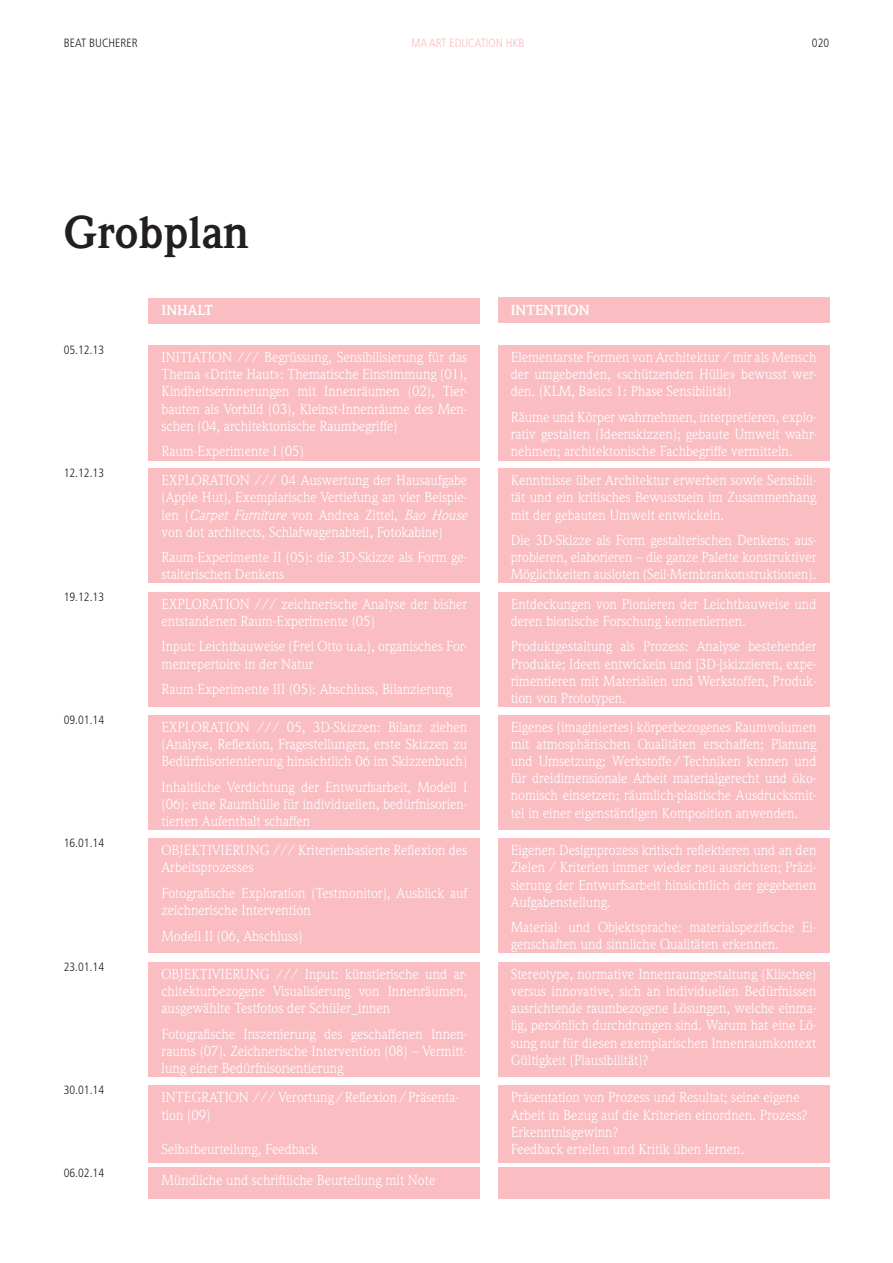
<style>
.page{position:relative;width:893px;height:1263px;background:#fff}
.page>*{position:absolute;margin:0;border:0;box-sizing:border-box;transform-origin:0 0}
.t1{font:700 45px "Weidemann";color:#231f20}
.t2{font:14.25px/17.1px "Weidemann";color:#fff;text-align:justify}
.t3{font:700 14.25px "Weidemann";color:#fff}
.t4{font:300 condensed 12px "Frutiger";color:#231f20}
.t5{font:300 condensed 12px "Frutiger";color:#f9bdc2}
.s1{font-style:italic}
</style>
<div class="page">
<div style="left:149px;top:298px;width:331px;height:25px;background:#f9bdc2"></div>
<div style="left:498px;top:298px;width:331px;height:25px;background:#f9bdc2"></div>
<div style="left:149px;top:345px;width:331px;height:115px;background:#f9bdc2"></div>
<div style="left:149px;top:592px;width:331px;height:114px;background:#f9bdc2"></div>
<div style="left:149px;top:715px;width:331px;height:115px;background:#f9bdc2"></div>
<div style="left:149px;top:838px;width:331px;height:115px;background:#f9bdc2"></div>
<div style="left:149px;top:1085px;width:331px;height:78px;background:#f9bdc2"></div>
<div style="left:149px;top:1168px;width:331px;height:31px;background:#f9bdc2"></div>
<div style="left:498px;top:1168px;width:331px;height:31px;background:#f9bdc2"></div>
<div style="left:149px;top:962px;width:331px;height:114px;background:#f9bdc2"></div>
<div style="left:498px;top:345px;width:331px;height:115px;background:#f9bdc2"></div>
<div style="left:498px;top:468px;width:331px;height:115px;background:#f9bdc2"></div>
<div style="left:498px;top:592px;width:331px;height:114px;background:#f9bdc2"></div>
<div style="left:498px;top:715px;width:331px;height:115px;background:#f9bdc2"></div>
<div style="left:498px;top:838px;width:331px;height:115px;background:#f9bdc2"></div>
<div style="left:498px;top:1085px;width:331px;height:78px;background:#f9bdc2"></div>
<div style="left:498px;top:962px;width:331px;height:115px;background:#f9bdc2"></div>
<div style="left:149px;top:468px;width:331px;height:115px;background:#f9bdc2"></div>
<p class="t4" style="left:64px;top:36px;width:76px">BEAT BUCHERER</p>
<p class="t5" style="left:411px;top:36px;width:114px">MA ART EDUCATION HKB</p>
<p class="t4" style="left:812px;top:36px;width:19px">020</p>
<h1 class="t1" style="left:64px;top:206px;width:187px">Grobplan</h1>
<p class="t4" style="left:64px;top:343px;width:42px">05.12.13</p>
<p class="t4" style="left:64px;top:466px;width:42px">12.12.13</p>
<p class="t4" style="left:64px;top:590px;width:42px">19.12.13</p>
<p class="t4" style="left:64px;top:713px;width:42px">09.01.14</p>
<p class="t4" style="left:64px;top:836px;width:42px">16.01.14</p>
<p class="t4" style="left:64px;top:960px;width:42px">23.01.14</p>
<p class="t4" style="left:64px;top:1083px;width:42px">30.01.14</p>
<p class="t4" style="left:64px;top:1166px;width:42px">06.02.14</p>
<p class="t3" style="left:162px;top:302px;width:53px">INHALT</p>
<p class="t3" style="left:511px;top:301px;width:80px">INTENTION</p>
<p class="t2" style="left:162px;top:349px;width:307px">INITIATION /// Begrüssung, Sensibilisierung für das Thema «Dritte Haut»: Thematische Einstimmung (01), Kindheitserinnerungen mit Innenräumen (02), Tier&shy;bauten als Vorbild (03), Kleinst-Innenräume des Men&shy;schen (04, architektonische Raumbegriffe)</p>
<p class="t2" style="left:162px;top:443px;width:144px">Raum-Experimente I (05)</p>
<p class="t2" style="left:511px;top:349px;width:307px">Elementarste Formen von Architektur / mir als Mensch der umgebenden, «schützenden Hülle» bewusst wer&shy;den. (KLM, Basics 1: Phase Sensibilität)</p>
<p class="t2" style="left:511px;top:408px;width:307px">Räume und Körper wahrnehmen, interpretieren, explo&shy;rativ gestalten (Ideenskizzen); gebaute Umwelt wahr&shy;nehmen; architektonische Fachbegriffe vermitteln.</p>
<p class="t2" style="left:511px;top:472px;width:307px">Kenntnisse über Architektur erwerben sowie Sensibili&shy;tät und ein kritisches Bewusstsein im Zusammenhang mit der gebauten Umwelt entwickeln.</p>
<p class="t2" style="left:511px;top:532px;width:307px">Die 3D-Skizze als Form gestalterischen Denkens: aus&shy;probieren, elaborieren – die ganze Palette konstruktiver Möglichkeiten ausloten (Seil-Membrankonstruktionen).</p>
<p class="t2" style="left:511px;top:595px;width:307px">Entdeckungen von Pionieren der Leichtbauweise und deren bionische Forschung kennenlernen.</p>
<p class="t2" style="left:511px;top:638px;width:307px">Produktgestaltung als Prozess: Analyse bestehender Produkte; Ideen entwickeln und [3D-]skizzieren, expe&shy;rimentieren mit Materialien und Werkstoffen, Produk&shy;tion von Prototypen.</p>
<p class="t2" style="left:511px;top:718px;width:307px">Eigenes (imaginiertes) körperbezogenes Raumvolumen mit atmosphärischen Qualitäten erschaffen; Planung und Umsetzung; Werkstoffe / Techniken kennen und für dreidimensionale Arbeit materialgerecht und öko&shy;nomisch einsetzen; räumlich-plastische Ausdrucksmit&shy;tel in einer eigenständigen Komposition anwenden.</p>
<p class="t2" style="left:511px;top:842px;width:307px">Eigenen Designprozess kritisch reflektieren und an den Zielen / Kriterien immer wieder neu ausrichten; Präzi&shy;sierung der Entwurfsarbeit hinsichtlich der gegebenen Aufgabenstellung.</p>
<p class="t2" style="left:511px;top:919px;width:307px">Material- und Objektsprache: materialspezifische Ei&shy;genschaften und sinnliche Qualitäten erkennen.</p>
<p class="t2" style="left:162px;top:472px;width:307px">EXPLORATION /// 04 Auswertung der Hausaufgabe (Apple Hut), Exemplarische Vertiefung an vier Beispie&shy;len (<span class="s1">Carpet Furniture</span> von Andrea Zittel, <span class="s1">Bao House </span>von dot architects, Schlafwagenabteil, Fotokabine)</p>
<p class="t2" style="left:162px;top:549px;width:307px">Raum-Experimente II (05): die 3D-Skizze als Form ge&shy;stalterischen Denkens</p>
<p class="t2" style="left:162px;top:595px;width:307px">EXPLORATION /// zeichnerische Analyse der bisher entstandenen Raum-Experimente (05)</p>
<p class="t2" style="left:162px;top:638px;width:307px">Input: Leichtbauweise (Frei Otto u.a.), organisches For&shy;menrepertoire in der Natur</p>
<p class="t2" style="left:162px;top:680px;width:292px">Raum-Experimente III (05): Abschluss, Bilanzierung</p>
<p class="t2" style="left:162px;top:718px;width:307px">EXPLORATION /// 05, 3D-Skizzen: Bilanz ziehen (Analyse, Reflexion, Fragestellungen, erste Skizzen zu Bedürfnisorientierung hinsichtlich 06 im Skizzenbuch)</p>
<p class="t2" style="left:162px;top:778px;width:307px">Inhaltliche Verdichtung der Entwurfsarbeit, Modell I (06): eine Raumhülle für individuellen, bedürfnisorien&shy;tierten Aufenthalt schaffen</p>
<p class="t2" style="left:162px;top:842px;width:307px">OBJEKTIVIERUNG /// Kriterienbasierte Reflexion des<br>Arbeitsprozesses</p>
<p class="t2" style="left:162px;top:884px;width:307px">Fotografische Exploration (Testmonitor), Ausblick auf zeichnerische Intervention</p>
<p class="t2" style="left:162px;top:927px;width:142px">Modell II (06, Abschluss)</p>
<p class="t2" style="left:162px;top:965px;width:307px">OBJEKTIVIERUNG /// Input: künstlerische und ar&shy;chitekturbezogene Visualisierung von Innenräumen, ausgewählte Testfotos der Schüler_innen</p>
<p class="t2" style="left:162px;top:1025px;width:307px">Fotografische Inszenierung des geschaffenen Innen&shy;raums (07). Zeichnerische Intervention (08) – Vermitt&shy;lung einer Bedürfnisorientierung</p>
<p class="t2" style="left:162px;top:1089px;width:299px">INTEGRATION /// Verortung / Reflexion / Präsenta&shy;tion (09)</p>
<p class="t2" style="left:162px;top:1133px;width:275px;line-height:31px">Selbstbeurteilung, Feedback<br>Mündliche und schriftliche Beurteilung mit Note</p>
<p class="t2" style="left:511px;top:965px;width:307px">Stereotype, normative Innenraumgestaltung (Klischee) versus innovative, sich an individuellen Bedürfnissen ausrichtende raumbezogene Lösungen, welche einma&shy;lig, persönlich durchdrungen sind. Warum hat eine Lö&shy;sung nur für diesen exemplarischen Innenraumkontext Gültigkeit (Plausibilität)?</p>
<p class="t2" style="left:511px;top:1089px;width:298px;text-align:left">Präsentation von Prozess und Resultat; seine eigene Arbeit in Bezug auf die Kriterien einordnen. Prozess?<br>Erkenntnisgewinn?<br>Feedback erteilen und Kritik üben lernen.</p>
</div>
